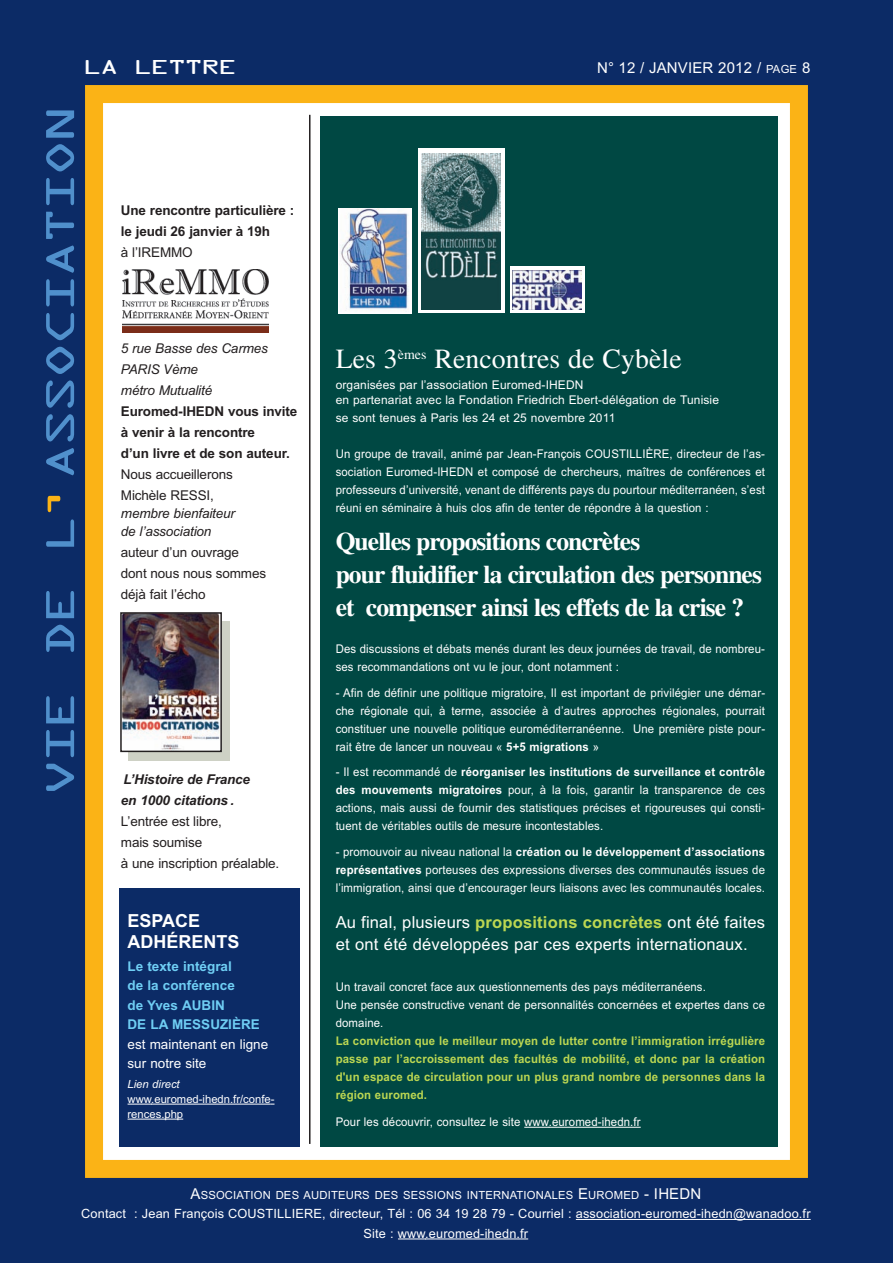
<style>
.page{position:relative;width:893px;height:1263px;background:#0c2b66}
.page>*{position:absolute;margin:0;border:0;box-sizing:border-box;transform-origin:0 0}
.t1{font:36px "OCRA";letter-spacing:-.11em;color:#5090cc;scale:1.53 1}
.t2{font:36px "OCRA";color:#fbb316;scale:1.53 1}
.t3{font:27.75px "Times";letter-spacing:.005em;color:#fff}
.t4{font:700 25.5px/33px "Times";letter-spacing:-.035em;color:#fff}
.t5{font:700 18px/21px "Arial";color:#fff}
.t6{font:18px "OCRA Std";letter-spacing:-.11em;color:#fff;scale:1.53 1}
.t7{font:16.65px/22.5px "Arial";letter-spacing:.01em;color:#fff}
.t8{font:15px "Arial";letter-spacing:.01em;color:#fff}
.t9{font:13.5px/21px "Arial";letter-spacing:-.01em;color:#231f20}
.t10{font:700 13.5px/21px "Arial";letter-spacing:-.01em;color:#231f20}
.t11{font:italic 13.5px/21px "Arial";letter-spacing:-.01em;color:#231f20}
.t12{font:700 13.5px/19.5px "Arial";color:#6fcef4}
.t13{font:italic 700 13.5px/21px "Arial";letter-spacing:-.01em;color:#231f20}
.t14{font:13.5px/19.5px "Arial";color:#fff}
.t15{font:12.75px/19.5px "Arial";letter-spacing:.01em;color:#fff;text-align:center}
.t16{font:12px/18px "Arial";letter-spacing:.01em;color:#fff;text-align:justify;scale:.95 1}
.t17{font:700 12px/18px "Arial";letter-spacing:.01em;color:#bcd752;text-align:justify;scale:.95 1}
.t18{font:12px/15px "Arial";letter-spacing:.01em;color:#fff}
.t19{font:11.25px/15px "Arial";letter-spacing:.015em;color:#fff}
.t20{font:italic 11.25px "Arial";color:#fff}
.s1{font-size:11.25px}
.s2{font-weight:700}
.s3{font-weight:700;color:#bcd752}
.s4{font-size:15px}
</style>
<div class="page">
<div style="left:94px;top:94px;width:705px;height:1075px;background:#fff"></div>
<div style="left:85px;top:85px;width:723px;height:1093px;border:18px solid #fbb316"></div>
<hr style="left:576px;top:1219px;width:235px;height:1px;background:#fff">
<svg style="left:398px;top:1238px;width:27px;height:1px"></svg>
<hr style="left:425px;top:1238px;width:103px;height:1px;background:#fff">
<div style="left:320px;top:116px;width:458px;height:1030px;background:#004843"></div>
<hr style="left:309px;top:115px;width:1px;height:1029px;background:#231f20">
<img style="left:122px;top:269px;width:146px;height:64px">
<svg style="left:524px;top:1127px;width:25px;height:1px"></svg>
<hr style="left:549px;top:1127px;width:92px;height:1px;background:#fff">
<div style="left:128px;top:621px;width:101px;height:140px;background:#ced1c5"></div>
<img style="left:123px;top:615px;width:96px;height:134px">
<div style="left:120px;top:612px;width:102px;height:140px;border:2px solid #231f20"></div>
<img style="left:339px;top:208px;width:72px;height:105px">
<svg style="left:418px;top:149px;width:86px;height:164px;background:#e4eaea"></svg>
<img style="left:422px;top:153px;width:78px;height:157px">
<svg style="left:510px;top:267px;width:74px;height:46px"></svg>
<img style="left:513px;top:270px;width:68px;height:39px">
<div style="left:119px;top:889px;width:180px;height:258px;background:#0c2b66"></div>
<svg style="left:128px;top:1104px;width:23px;height:1px"></svg>
<hr style="left:151px;top:1104px;width:120px;height:1px;background:#fff">
<hr style="left:128px;top:1119px;width:55px;height:1px;background:#fff">
<h3 class="t6" style="left:83px;top:60px;width:103px">LA LETTRE</h3>
<h1 class="t1" style="left:46px;top:797px;width:454px;rotate:-90deg">VIE DE L ASSOCIATION</h1>
<h1 class="t2" style="left:32px;top:524px;width:27px;rotate:-90deg">,</h1>
<p class="t10" style="left:121px;top:200px;width:175px">Une rencontre particulière : le jeudi 26 janvier à 19h</p>
<p class="t9" style="left:121px;top:242px;width:73px">à l’IREMMO</p>
<p class="t11" style="left:121px;top:338px;width:148px">5 rue Basse des Carmes<br>PARIS Vème<br>métro Mutualité</p>
<p class="t10" style="left:121px;top:401px;width:178px">Euromed-IHEDN vous invite à venir à la rencontre<br>d’un livre et de son auteur.</p>
<p class="t9" style="left:121px;top:464px;width:113px">Nous accueillerons<br>Michèle RESSI,</p>
<p class="t11" style="left:121px;top:505px;width:116px;line-height:18px">membre bienfaiteur de l’association</p>
<p class="t9" style="left:121px;top:542px;width:147px">auteur d’un ouvrage dont nous nous sommes déjà fait l’écho</p>
<p class="t13" style="left:121px;top:769px;width:131px">L’Histoire de France en 1000 citations .</p>
<p class="t9" style="left:121px;top:811px;width:160px">L’entrée est libre,<br>mais soumise<br>à une inscription préalable.</p>
<h3 class="t5" style="left:128px;top:911px;width:113px">ESPACE<br>ADHÉRENTS</h3>
<p class="t12" style="left:128px;top:956px;width:134px">Le texte intégral<br>de la conférence<br>de Yves AUBIN<br>DE LA MESSUZIÈRE</p>
<p class="t14" style="left:128px;top:1034px;width:142px">est maintenant en ligne sur notre site</p>
<p class="t20" style="left:128px;top:1077px;width:54px">Lien direct</p>
<p class="t19" style="left:128px;top:1091px;width:148px">www.euromed-ihedn.fr/confe&shy;rences.php</p>
<p class="t8" style="left:597px;top:60px;width:215px">N° 12 / JANVIER 2012 / <span class="s1">PAGE</span> 8</p>
<h2 class="t3" style="left:336px;top:349px;width:348px">Les 3<sup>èmes</sup> Rencontres de Cybèle</h2>
<p class="t18" style="left:336px;top:378px;width:385px">organisées par l’association Euromed-IHEDN<br>en partenariat avec la Fondation Friedrich Ebert-délégation de Tunisie</p>
<p class="t18" style="left:336px;top:411px;width:281px">se sont tenues à Paris les 24 et 25 novembre 2011</p>
<p class="t16" style="left:336px;top:445px;width:453px">Un groupe de travail, animé par Jean-François COUSTILLIÈRE, directeur de l’as&shy;sociation Euromed-IHEDN et composé de chercheurs, maîtres de conférences et professeurs d’université, venant de différents pays du pourtour méditerranéen, s’est réuni en séminaire à huis clos afin de tenter de répondre à la question :</p>
<h3 class="t4" style="left:336px;top:527px;width:428px">Quelles propositions concrètes<br>pour fluidifier la circulation des personnes et compenser ainsi les effets de la crise ?</h3>
<p class="t16" style="left:336px;top:640px;width:453px">Des discussions et débats menés durant les deux journées de travail, de nombreu&shy;ses recommandations ont vu le jour, dont notamment :</p>
<p class="t16" style="left:336px;top:684px;width:454px">- Afin de définir une politique migratoire, Il est important de privilégier une démar&shy;che régionale qui, à terme, associée à d’autres approches régionales, pourrait constituer une nouvelle politique euroméditerranéenne. Une première piste pour&shy;rait être de lancer un nouveau « <span class="s2">5+5 migrations</span> »</p>
<p class="t16" style="left:336px;top:763px;width:454px">- Il est recommandé de <span class="s2">réorganiser les institutions de surveillance et contrôle des mouvements migratoires</span> pour, à la fois, garantir la transparence de ces actions, mais aussi de fournir des statistiques précises et rigoureuses qui consti&shy;tuent de véritables outils de mesure incontestables.</p>
<p class="t16" style="left:336px;top:843px;width:453px">- promouvoir au niveau national la <span class="s2">création ou le développement d’associations représentatives</span> porteuses des expressions diverses des communautés issues de l’immigration, ainsi que d’encourager leurs liaisons avec les communautés locales.</p>
<h3 class="t7" style="left:336px;top:911px;width:431px">Au final, plusieurs <span class="s3">propositions concrètes</span> ont été faites et ont été développées par ces experts internationaux.</h3>
<p class="t16" style="left:336px;top:978px;width:453px;text-align:left">Un travail concret face aux questionnements des pays méditerranéens.<br>Une pensée constructive venant de personnalités concernées et expertes dans ce domaine.</p>
<p class="t17" style="left:336px;top:1032px;width:454px">La conviction que le meilleur moyen de lutter contre l’immigration irrégulière passe par l’accroissement des facultés de mobilité, et donc par la création d'un espace de circulation pour un plus grand nombre de personnes dans la région euromed.</p>
<p class="t16" style="left:336px;top:1113px;width:323px">Pour les découvrir, consultez le site www.euromed-ihedn.fr</p>
<p class="t19" style="left:191px;top:1187px;width:512px"><span class="s4">A</span>SSOCIATION DES AUDITEURS DES SESSIONS INTERNATIONALES <span class="s4">E</span>UROMED <span class="s4">- IHEDN</span></p>
<p class="t15" style="left:81px;top:1204px;width:731px">Contact : Jean François COUSTILLIERE, directeur, Tél : 06 34 19 28 79 - Courriel : association-euromed-ihedn@wanadoo.fr<br>Site : www.euromed-ihedn.fr</p>
</div>
